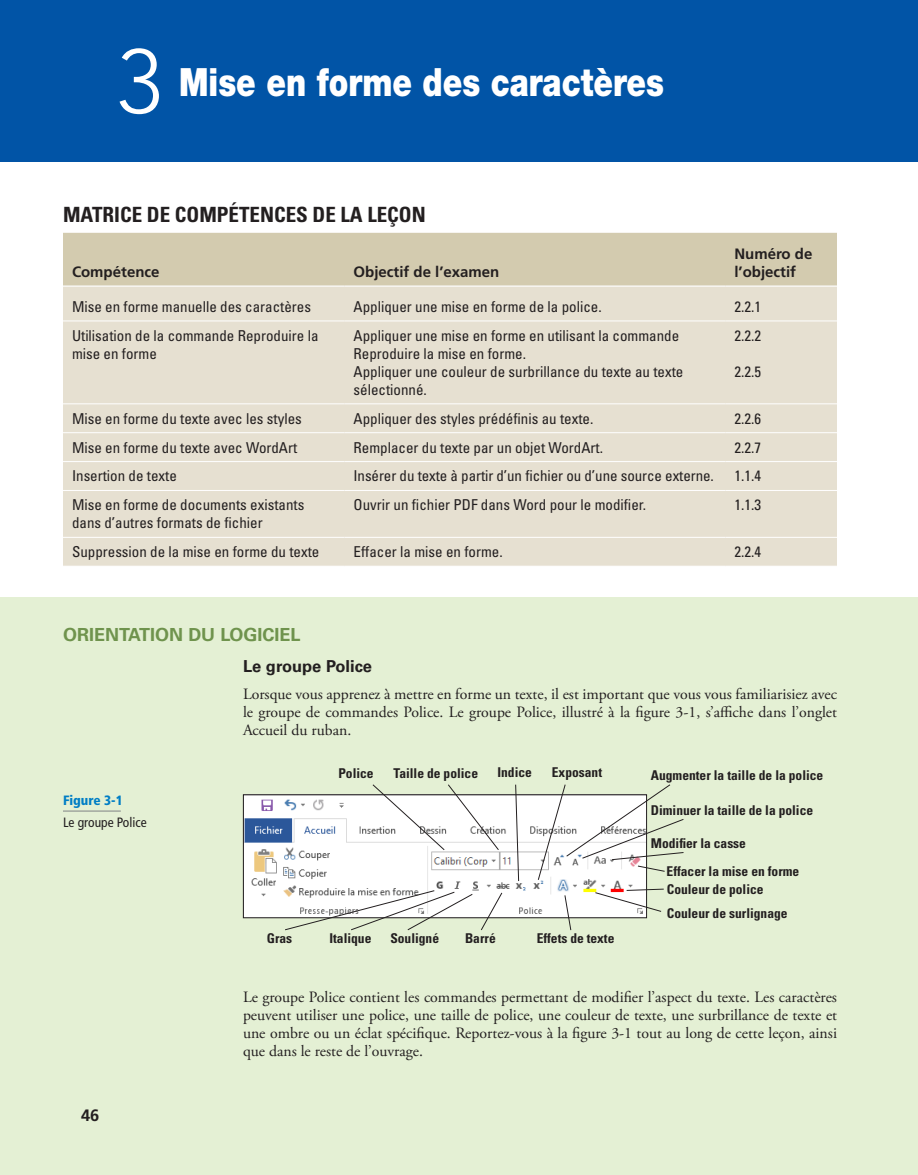
<style>
.page{position:relative;width:918px;height:1175px;background:#fff}
.page>*{position:absolute;margin:0;border:0;box-sizing:border-box;transform-origin:0 0}
.Lesson{font:300 90px "Avenir LT Std";color:#fff}
.LessonTitle{font:900 39px "Helvetica Neue LT Std";color:#fff;scale:.8 1}
.SkillsMatrixTitle{font:700 condensed 21px "Univers LT Std";color:#231f20}
.SOFTWAREORIENTATION{font:700 18px "Univers LT Std";color:#6f934d}
.SoftwareSubHead{font:700 16.5px "Univers LT Std";color:#231f20}
.t1{font:700 16.5px "Frutiger LT Std";color:#231f20}
.SoftwareOrientationT{font:15.75px/18px "Adobe Garamond Pro";color:#231f20;text-align:justify}
.MTB{font:condensed 15px/18px "Univers LT Std";color:#231f20}
.MCH{font:700 15px/18px "Frutiger LT Std";color:#231f20}
.t2{font:700 condensed 13.5px/27.9px "Univers LT Std";color:#231f20}
.SoftwareFigureCaptio{font:condensed 13.5px "Frutiger LT Std";color:#231f20}
.SoftwareFigureNumber{font:900 condensed 13.5px "Frutiger LT Std";color:#007ec5}
</style>
<div class="page">
<div style="left:0;top:0;width:918px;height:162px;background:#0154a6"></div>
<div style="left:0;top:598px;width:918px;height:576px;background:#e4f0d4"></div>
<img style="left:245px;top:796px;width:400px;height:120px">
<svg style="left:515px;top:784px;width:4px;height:97px"></svg>
<svg style="left:537px;top:784px;width:147px;height:96px"></svg>
<svg style="left:594px;top:888px;width:70px;height:24px"></svg>
<svg style="left:284px;top:889px;width:189px;height:41px"></svg>
<svg style="left:480px;top:892px;width:23px;height:39px"></svg>
<svg style="left:564px;top:894px;width:8px;height:37px"></svg>
<svg style="left:372px;top:784px;width:128px;height:67px"></svg>
<hr style="left:63px;top:810px;width:58px;height:1px;background:#808285">
<div style="left:63px;top:233px;width:774px;height:52px;background:#d3cbaf"></div>
<div style="left:63px;top:287px;width:774px;height:279px;background:#e6e0d1"></div>
<hr style="left:63px;top:320px;width:282px;height:1px;background:#fff">
<hr style="left:345px;top:320px;width:380px;height:1px;background:#fff">
<hr style="left:725px;top:320px;width:112px;height:1px;background:#fff">
<hr style="left:63px;top:403px;width:282px;height:1px;background:#fff">
<hr style="left:345px;top:403px;width:380px;height:1px;background:#fff">
<hr style="left:725px;top:403px;width:112px;height:1px;background:#fff">
<hr style="left:63px;top:432px;width:282px;height:1px;background:#fff">
<hr style="left:345px;top:432px;width:380px;height:1px;background:#fff">
<hr style="left:725px;top:432px;width:112px;height:1px;background:#fff">
<hr style="left:63px;top:461px;width:282px;height:1px;background:#fff">
<hr style="left:345px;top:461px;width:380px;height:1px;background:#fff">
<hr style="left:725px;top:461px;width:112px;height:1px;background:#fff">
<hr style="left:63px;top:490px;width:282px;height:1px;background:#fff">
<hr style="left:345px;top:490px;width:380px;height:1px;background:#fff">
<hr style="left:725px;top:490px;width:112px;height:1px;background:#fff">
<hr style="left:63px;top:537px;width:282px;height:1px;background:#fff">
<hr style="left:345px;top:537px;width:380px;height:1px;background:#fff">
<hr style="left:725px;top:537px;width:112px;height:1px;background:#fff">
<p class="Lesson" style="left:116px;top:29px;width:48px">3</p>
<p class="LessonTitle" style="left:179px;top:59px;width:608px">Mise en forme des caractères</p>
<p class="SkillsMatrixTitle" style="left:63px;top:202px;width:364px">MATRICE DE COMPÉTENCES DE LA LEÇON</p>
<p class="MCH" style="left:72px;top:263px;width:89px">Compétence</p>
<p class="MCH" style="left:354px;top:263px;width:147px">Objectif de l’examen</p>
<p class="MCH" style="left:734px;top:245px;width:80px">Numéro de l’objectif</p>
<p class="MTB" style="left:72px;top:297px;width:241px">Mise en forme manuelle des caractères</p>
<p class="MTB" style="left:354px;top:297px;width:250px">Appliquer une mise en forme de la police.</p>
<p class="MTB" style="left:734px;top:297px;width:28px">2.2.1</p>
<p class="MTB" style="left:72px;top:326px;width:248px">Utilisation de la commande Reproduire la mise en forme</p>
<p class="MTB" style="left:354px;top:326px;width:327px">Appliquer une mise en forme en utilisant la commande<br>Reproduire la mise en forme.</p>
<p class="MTB" style="left:354px;top:362px;width:331px">Appliquer une couleur de surbrillance du texte au texte sélectionné.</p>
<p class="MTB" style="left:734px;top:326px;width:28px">2.2.2</p>
<p class="MTB" style="left:734px;top:362px;width:28px">2.2.5</p>
<p class="MTB" style="left:72px;top:409px;width:231px">Mise en forme du texte avec les styles</p>
<p class="MTB" style="left:354px;top:409px;width:241px">Appliquer des styles prédéfinis au texte.</p>
<p class="MTB" style="left:734px;top:409px;width:28px">2.2.6</p>
<p class="MTB" style="left:72px;top:438px;width:227px">Mise en forme du texte avec WordArt</p>
<p class="MTB" style="left:354px;top:438px;width:251px">Remplacer du texte par un objet WordArt.</p>
<p class="MTB" style="left:734px;top:438px;width:28px">2.2.7</p>
<p class="MTB" style="left:72px;top:467px;width:106px">Insertion de texte</p>
<p class="MTB" style="left:354px;top:467px;width:362px">Insérer du texte à partir d’un fichier ou d’une source externe.</p>
<p class="MTB" style="left:734px;top:467px;width:28px">1.1.4</p>
<p class="MTB" style="left:72px;top:496px;width:234px">Mise en forme de documents existants dans d’autres formats de fichier</p>
<p class="MTB" style="left:354px;top:496px;width:294px">Ouvrir un fichier PDF dans Word pour le modifier.</p>
<p class="MTB" style="left:734px;top:496px;width:28px">1.1.3</p>
<p class="MTB" style="left:72px;top:542px;width:249px">Suppression de la mise en forme du texte</p>
<p class="MTB" style="left:354px;top:542px;width:151px">Effacer la mise en forme.</p>
<p class="MTB" style="left:734px;top:542px;width:28px">2.2.4</p>
<p class="SOFTWAREORIENTATION" style="left:63px;top:624px;width:239px">ORIENTATION DU LOGICIEL</p>
<p class="SoftwareSubHead" style="left:243px;top:656px;width:131px">Le groupe Police</p>
<p class="SoftwareOrientationT" style="left:243px;top:685px;width:596px">Lorsque vous apprenez à mettre en forme un texte, il est important que vous vous familiarisiez avec le groupe de commandes Police. Le groupe Police, illustré à la figure 3-1, s’affiche dans l’onglet Accueil du ruban.</p>
<p class="t2" style="left:394px;top:758px;width:86px">Taille de police</p>
<p class="t2" style="left:497px;top:758px;width:36px">Indice</p>
<p class="t2" style="left:552px;top:758px;width:52px">Exposant</p>
<p class="t2" style="left:651px;top:761px;width:174px">Augmenter la taille de la police</p>
<p class="t2" style="left:651px;top:796px;width:164px">Diminuer la taille de la police</p>
<p class="t2" style="left:667px;top:829px;width:134px;text-indent:-16px">Modifier la casse<br>Effacer la mise en forme</p>
<p class="t2" style="left:667px;top:877px;width:122px;line-height:23.7px">Couleur de police<br>Couleur de surlignage</p>
<p class="t2" style="left:267px;top:924px;width:27px">Gras</p>
<p class="t2" style="left:329px;top:924px;width:44px">Italique</p>
<p class="t2" style="left:390px;top:924px;width:50px">Souligné</p>
<p class="t2" style="left:465px;top:924px;width:32px">Barré</p>
<p class="t2" style="left:537px;top:924px;width:79px">Effets de texte</p>
<p class="t2" style="left:338px;top:758px;width:37px">Police</p>
<p class="SoftwareFigureNumber" style="left:63px;top:792px;width:61px">Figure 3-1</p>
<p class="SoftwareFigureCaptio" style="left:63px;top:814px;width:85px">Le groupe Police</p>
<p class="t1" style="left:81px;top:1105px;width:20px">46</p>
<p class="SoftwareOrientationT" style="left:243px;top:988px;width:596px">Le groupe Police contient les commandes permettant de modifier l’aspect du texte. Les caractères peuvent utiliser une police, une taille de police, une couleur de texte, une surbrillance de texte et une ombre ou un éclat spécifique. Reportez-vous à la figure 3-1 tout au long de cette leçon, ainsi que dans le reste de l’ouvrage.</p>
</div>
